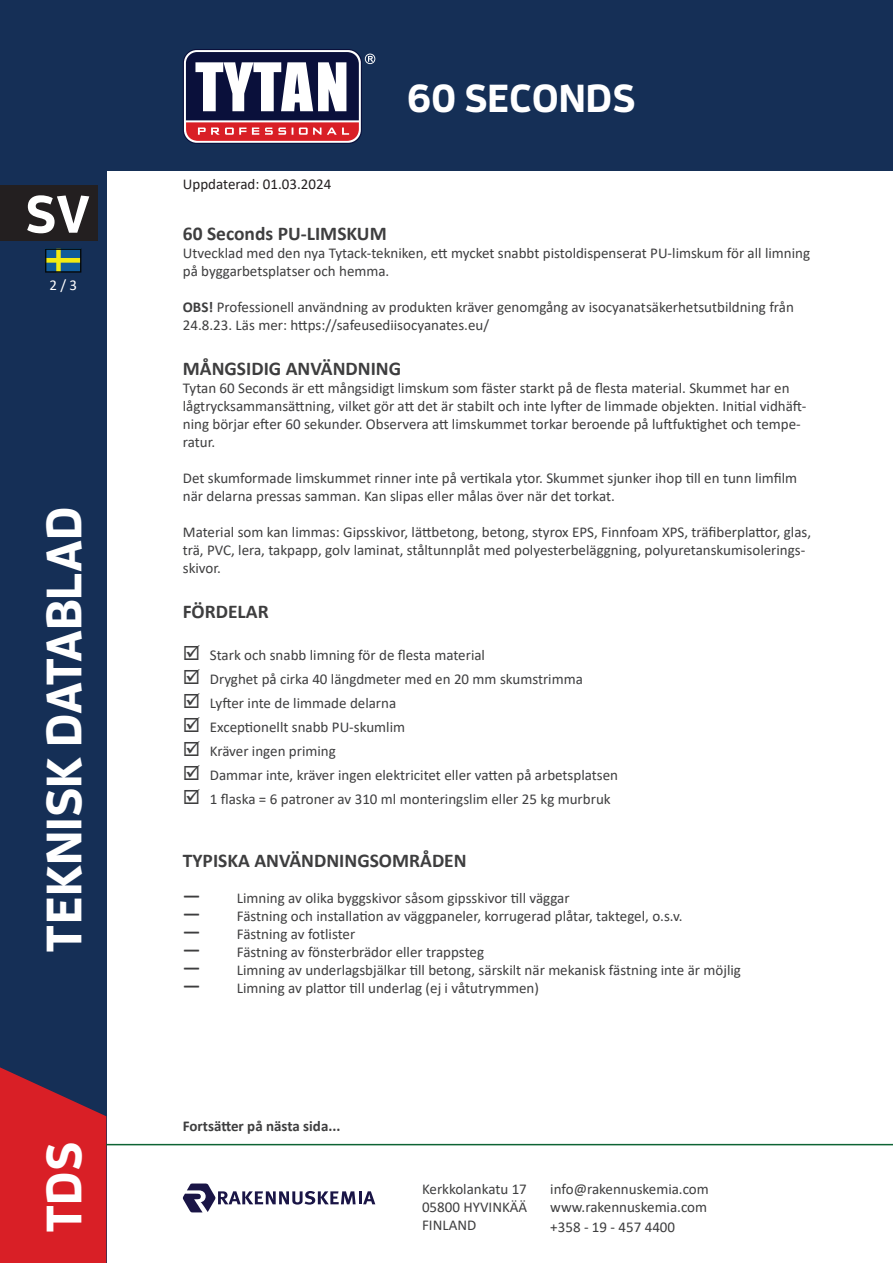
<style>
.page{position:relative;width:893px;height:1263px;background:#fff}
.page>*{position:absolute;margin:0;border:0;box-sizing:border-box;transform-origin:0 0}
.t1{font:700 52.5px "Enzo OT";color:#fff}
.t2{font:700 49.5px "Enzo OT";color:#fff}
.t3{font:700 39px "Enzo OT";color:#fff}
.t4{font:700 19.5px/36px "Calibri";color:#3e3e3f}
.t5{font:15px/18px "Calibri";color:#3e3e3f}
.t6{font:700 15px "Calibri";color:#3e3e3f}
.t7{font:15px "Calibri";color:#231f20}
.t8{font:15px "Calibri";color:#fff}
.s1{font-weight:700}
</style>
<div class="page">
<div style="left:0;top:0;width:893px;height:170px;background:#152f56"></div>
<div style="left:0;top:170px;width:106px;height:1093px;background:#152f56"></div>
<svg style="left:0;top:1067px;width:106px;height:196px"></svg>
<hr style="left:106px;top:1144px;width:787px;height:1px;background:#0d6434">
<div style="left:0;top:186px;width:98px;height:55px;background:#231f20"></div>
<svg style="left:183px;top:49px;width:179px;height:95px"></svg>
<div style="left:184px;top:50px;width:177px;height:93px;background:#fff;border-radius:13px"></div>
<svg style="left:365px;top:54px;width:10px;height:10px"></svg>
<svg style="left:186px;top:52px;width:173px;height:89px"></svg>
<svg style="left:182px;top:1183px;width:193px;height:29px"></svg>
<svg style="left:45px;top:249px;width:36px;height:24px"></svg>
<h1 class="t1" style="left:25px;top:181px;width:66px">SV</h1>
<p class="t8" style="left:49px;top:275px;width:29px">2 / 3</p>
<h2 class="t2" style="left:33px;top:952px;width:448px;rotate:-90deg">TEKNISK DATABLAD</h2>
<h2 class="t2" style="left:33px;top:1233px;width:93px;rotate:-90deg">TDS</h2>
<p class="t7" style="left:183px;top:173px;width:150px">Uppdaterad: 01.03.2024</p>
<h3 class="t3" style="left:407px;top:73px;width:230px">60 SECONDS</h3>
<h3 class="t4" style="left:183px;top:215px;width:205px">60 Seconds PU-LIMSKUM</h3>
<p class="t5" style="left:183px;top:244px;width:629px">Utvecklad med den nya Tytack-tekniken, ett mycket snabbt pistoldispenserat PU-limskum för all limning på byggarbetsplatser och hemma.</p>
<p class="t5" style="left:183px;top:298px;width:613px"><span class="s1">OBS!</span> Professionell användning av produkten kräver genomgång av isocyanatsäkerhetsutbildning från<br>24.8.23. Läs mer: https://safeusediisocyanates.eu/</p>
<h3 class="t4" style="left:183px;top:350px;width:220px">MÅNGSIDIG ANVÄNDNING</h3>
<p class="t5" style="left:183px;top:379px;width:625px">Tytan 60 Seconds är ett mångsidigt limskum som fäster starkt på de flesta material. Skummet har en lågtrycksammansättning, vilket gör att det är stabilt och inte lyfter de limmade objekten. Initial vidhäft&shy;ning börjar efter 60 sekunder. Observera att limskummet torkar beroende på luftfuktighet och tempe&shy;ratur.</p>
<p class="t5" style="left:183px;top:469px;width:616px">Det skumformade limskummet rinner inte på vertikala ytor. Skummet sjunker ihop till en tunn limfilm när delarna pressas samman. Kan slipas eller målas över när det torkat.</p>
<p class="t5" style="left:183px;top:523px;width:630px">Material som kan limmas: Gipsskivor, lättbetong, betong, styrox EPS, Finnfoam XPS, träfiberplattor, glas, trä, PVC, lera, takpapp, golv laminat, ståltunnplåt med polyesterbeläggning, polyuretanskumisolerings&shy;skivor.</p>
<h3 class="t4" style="left:183px;top:593px;width:87px">FÖRDELAR</h3>
<p class="t5" style="left:210px;top:643px;width:410px;line-height:24px">Stark och snabb limning för de flesta material<br>Dryghet på cirka 40 längdmeter med en 20 mm skumstrimma Lyfter inte de limmade delarna<br>Exceptionellt snabb PU-skumlim<br>Kräver ingen priming<br>Dammar inte, kräver ingen elektricitet eller vatten på arbetsplatsen 1 flaska = 6 patroner av 310 ml monteringslim eller 25 kg murbruk</p>
<h3 class="t4" style="left:183px;top:842px;width:285px">TYPISKA ANVÄNDNINGSOMRÅDEN ͹</h3>
<p class="t5" style="left:237px;top:889px;width:334px">Limning av olika byggskivor såsom gipsskivor till väggar</p>
<h3 class="t4" style="left:183px;top:896px;width:19px">͹</h3>
<p class="t5" style="left:237px;top:907px;width:447px">Fästning och installation av väggpaneler, korrugerad plåtar, taktegel, o.s.v.</p>
<h3 class="t4" style="left:183px;top:914px;width:19px">͹</h3>
<p class="t5" style="left:237px;top:925px;width:120px">Fästning av fotlister</p>
<h3 class="t4" style="left:183px;top:932px;width:19px">͹</h3>
<p class="t5" style="left:237px;top:943px;width:249px">Fästning av fönsterbrädor eller trappsteg</p>
<h3 class="t4" style="left:183px;top:950px;width:19px">͹</h3>
<p class="t5" style="left:237px;top:961px;width:506px">Limning av underlagsbjälkar till betong, särskilt när mekanisk fästning inte är möjlig</p>
<h3 class="t4" style="left:183px;top:968px;width:19px">͹</h3>
<p class="t5" style="left:237px;top:979px;width:304px">Limning av plattor till underlag (ej i våtutrymmen)</p>
<p class="t6" style="left:183px;top:1115px;width:159px">Fortsätter på nästa sida...</p>
<p class="t5" style="left:422px;top:1180px;width:107px;text-align:justify">Kerkkolankatu 17<br>05800 HYVINKÄÄ FINLAND</p>
<p class="t5" style="left:550px;top:1180px;width:160px;line-height:18.6px;text-align:justify">info@rakennuskemia.com www.rakennuskemia.com +358 - 19 - 457 4400</p>
</div>
